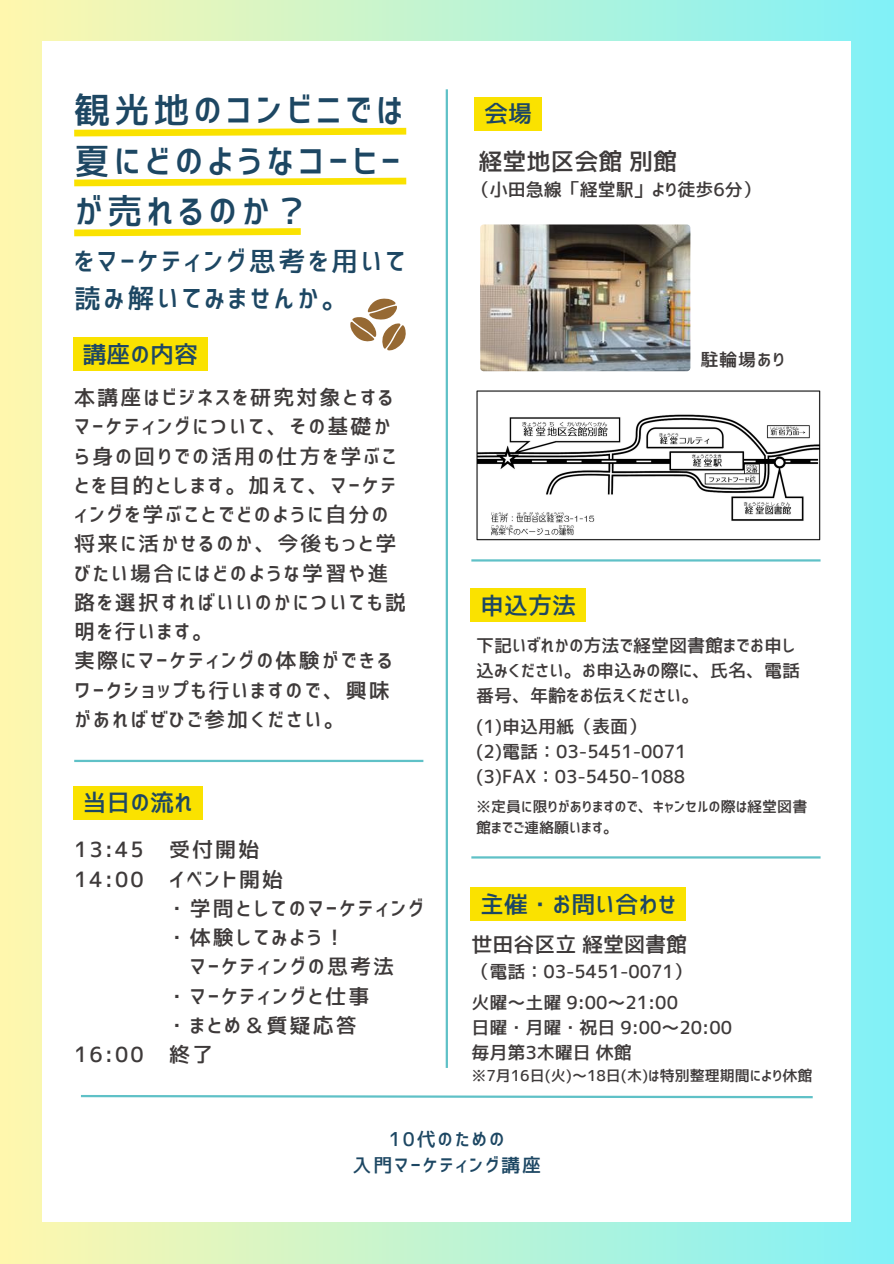
<style>
.page{position:relative;width:894px;height:1264px;background:#fff}
.page>*{position:absolute;margin:0;border:0;box-sizing:border-box;transform-origin:0 0}
.t1{font:36px/50.2px "Corporate Logo Medium";letter-spacing:.1em;color:#1d4763;text-align:justify}
.t2{font:27px/37.5px "Corporate Logo Medium";letter-spacing:.1em;color:#1d4763}
.t3{font:24px "Corporate Logo Medium";color:#1d4763}
.t4{font:24px "Corporate Logo Medium";color:#3e3a3a}
.t5{font:21px/29.2px "Corporate Logo Medium";letter-spacing:.1em;color:#3e3a3a}
.t6{font:21px "Corporate Logo Medium";color:#3e3a3a}
.t7{font:19.05px/25.8px "Corporate Logo Medium";letter-spacing:.1em;color:#1d4763;text-align:center}
.t8{font:18px/25px "Corporate Logo Medium";color:#3e3a3a}
.t9{font:15px/21px "Corporate Logo Medium";color:#3e3a3a}
</style>
<div class="page">
<div style="left:0;top:0;width:893px;height:1263px;background:linear-gradient(to right,#fff7ad,#82f1f7)"></div>
<div style="left:43px;top:41px;width:807px;height:1180px;background:#fff"></div>
<img style="left:476px;top:390px;width:344px;height:150px">
<img style="left:480px;top:224px;width:210px;height:147px;border-radius:4px">
<svg style="left:350px;top:298px;width:56px;height:53px"></svg>
<div style="left:73px;top:337px;width:135px;height:34px;background:#fae200"></div>
<div style="left:73px;top:786px;width:129px;height:33px;background:#fae200"></div>
<div style="left:474px;top:97px;width:67px;height:33px;background:#fae200"></div>
<div style="left:470px;top:588px;width:115px;height:34px;background:#fae200"></div>
<hr style="left:445px;top:89px;width:3px;height:978px;background:#5fc1c7">
<svg style="left:80px;top:1095px;width:733px;height:4px"></svg>
<svg style="left:74px;top:127px;width:333px;height:10px"></svg>
<svg style="left:74px;top:177px;width:333px;height:10px"></svg>
<svg style="left:74px;top:228px;width:227px;height:9px"></svg>
<hr style="left:74px;top:759px;width:349px;height:3px;background:#5fc1c7">
<div style="left:470px;top:887px;width:215px;height:33px;background:#fae200"></div>
<hr style="left:471px;top:559px;width:349px;height:2px;background:#5fc1c7">
<hr style="left:471px;top:856px;width:349px;height:2px;background:#5fc1c7">
<h3 class="t1" style="left:74px;top:85px;width:331px">観光地のコンビニでは夏にどのようなコーヒーが売れるのか？</h3>
<h6 class="t2" style="left:74px;top:242px;width:332px">をマーケティング思考を用いて読み解いてみませんか。</h6>
<h6 class="t3" style="left:82px;top:342px;width:117px">講座の内容</h6>
<p class="t5" style="left:74px;top:383px;width:333px">本講座はビジネスを研究対象とするマーケティングについて、その基礎から身の回りでの活用の仕方を学ぶことを目的とします。加えて、マーケティングを学ぶことでどのように自分の将来に活かせるのか、今後もっと学びたい場合にはどのような学習や進路を選択すればいいのかについても説明を行います。<br>実際にマーケティングの体験ができるワークショップも行いますので、興味があればぜひご参加ください。</p>
<p class="t3" style="left:82px;top:790px;width:111px">当日の流れ</p>
<h3 class="t5" style="left:74px;top:835px;width:186px">13:45 受付開始</h3>
<h3 class="t5" style="left:74px;top:864px;width:210px">14:00 イベント開始</h3>
<h3 class="t5" style="left:166px;top:893px;width:259px">・学問としてのマーケティング</h3>
<h3 class="t5" style="left:166px;top:922px;width:180px">・体験してみよう！</h3>
<h3 class="t5" style="left:190px;top:952px;width:206px">マーケティングの思考法</h3>
<h3 class="t5" style="left:166px;top:981px;width:204px">・マーケティングと仕事</h3>
<h3 class="t5" style="left:166px;top:1010px;width:192px">・まとめ＆質疑応答</h3>
<h3 class="t5" style="left:74px;top:1039px;width:140px">16:00 終了</h3>
<p class="t3" style="left:484px;top:102px;width:49px">会場</p>
<p class="t4" style="left:478px;top:149px;width:200px">経堂地区会館別館</p>
<p class="t8" style="left:471px;top:177px;width:290px">（小田急線「経堂駅」より徒歩6分）</p>
<p class="t3" style="left:480px;top:593px;width:97px">申込方法</p>
<h6 class="t8" style="left:700px;top:347px;width:86px">駐輪場あり</h6>
<h6 class="t8" style="left:476px;top:632px;width:325px">下記いずれかの方法で経堂図書館までお申し込みください。お申込みの際に、氏名、電話番号、年齢をお伝えください。</h6>
<h5 class="t8" style="left:476px;top:714px;width:212px">(1)申込用紙（表面）<br>(2)電話：03-5451-0071 (3)FAX：03-5450-1088</h5>
<p class="t9" style="left:476px;top:795px;width:332px">※定員に限りがありますので、キャンセルの際は経堂図書館までご連絡願います。</p>
<p class="t3" style="left:480px;top:892px;width:198px">主催・お問い合わせ</p>
<h3 class="t6" style="left:471px;top:934px;width:217px">世田谷区立経堂図書館</h3>
<h3 class="t8" style="left:471px;top:959px;width:222px">（電話：03-5451-0071）</h3>
<h4 class="t8" style="left:471px;top:990px;width:208px">火曜～土曜 9:00～21:00</h4>
<h3 class="t8" style="left:471px;top:1015px;width:262px">日曜・月曜・祝日 9:00～20:00</h3>
<h4 class="t8" style="left:471px;top:1040px;width:162px">毎月第3木曜日休館</h4>
<h3 class="t9" style="left:471px;top:1065px;width:342px">※7月16日(火)～18日(木)は特別整理期間により休館</h3>
<p class="t7" style="left:352px;top:1126px;width:190px">10代のための<br>入門マーケティング講座</p>
</div>
